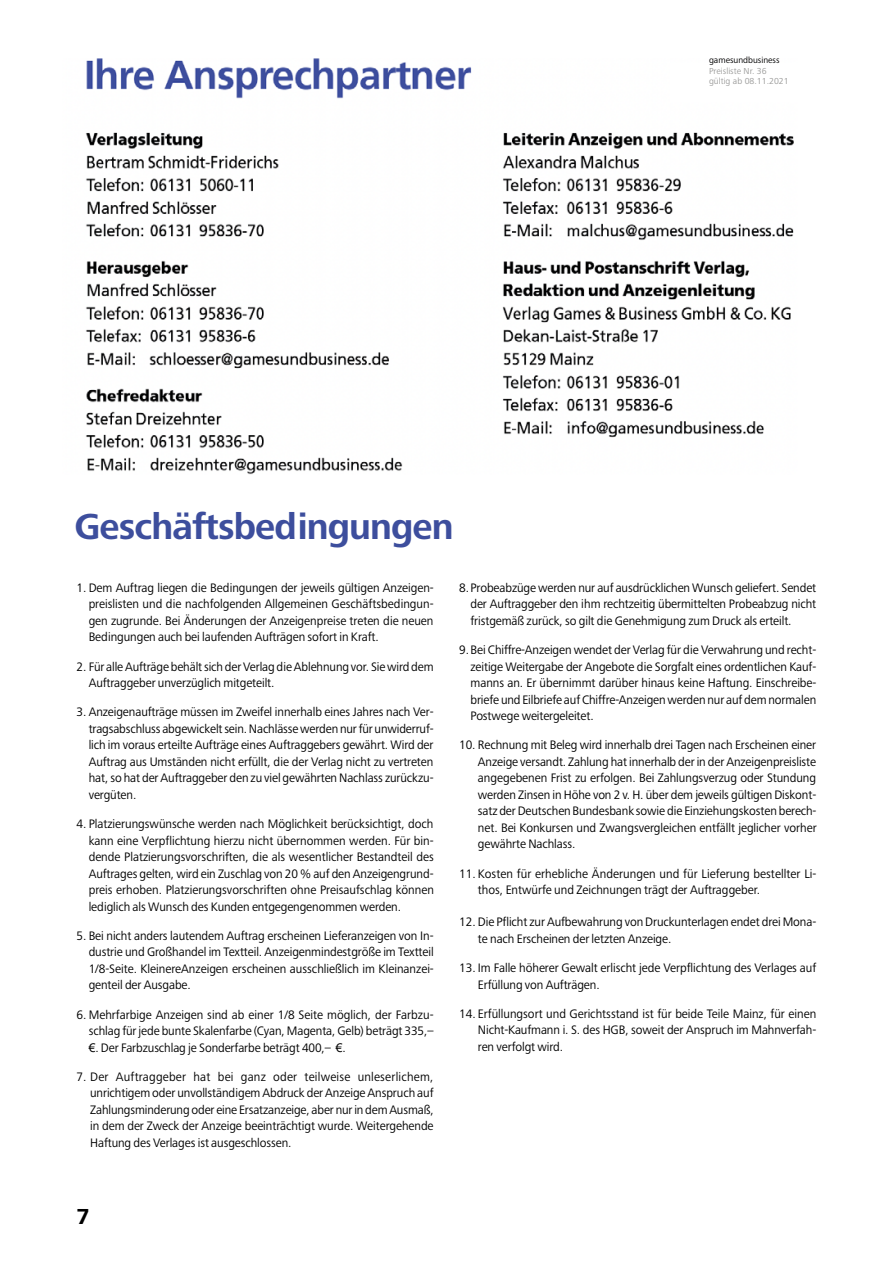
<style>
.page{position:relative;width:893px;height:1263px;background:#fff}
.page>*{position:absolute;margin:0;border:0;box-sizing:border-box;transform-origin:0 0}
.t1{font:700 37.5px "Frutiger Next Pro";letter-spacing:-.025em;color:#3d4e9d}
.t2{font:700 22.5px "Frutiger Next Pro";color:#000}
.t3{font:12.75px/16.5px "Frutiger Next Pro";letter-spacing:-.01em;color:#000;text-align:justify;scale:.96 1}
.t4{font:9px/10.5px "Frutiger Next Pro";color:#9d9d9c}
.t5{font:9px "Frutiger Next Pro";color:#000}
.s1{font-family:"Arial";font-size:12px}
</style>
<div class="page">
<img style="left:85px;top:58px;width:709px;height:416px">
<div style="left:670px;top:63px;width:153px;height:38px;background:#fff"></div>
<p class="t5" style="left:709px;top:55px;width:72px">gamesundbusiness</p>
<p class="t4" style="left:709px;top:65px;width:81px">Preisliste Nr. 36 gültig ab 08.11.2021</p>
<h1 class="t1" style="left:74px;top:505px;width:381px">Geschäftsbedingungen</h1>
<p class="t3" style="left:89px;top:579px;width:361px;text-indent:-12px">1. Dem Auftrag liegen die Bedingungen der jeweils gültigen Anzeigen&shy;preislisten und die nachfolgenden Allgemeinen Geschäftsbedingun&shy;gen zugrunde. Bei Änderungen der Anzeigenpreise treten die neuen Bedingungen auch bei laufenden Aufträgen sofort in Kraft.</p>
<p class="t3" style="left:89px;top:658px;width:361px;text-indent:-12px">2. Für alle Aufträge behält sich der Verlag die Ablehnung vor. Sie wird dem<br>Auftraggeber unverzüglich mitgeteilt.</p>
<p class="t3" style="left:89px;top:704px;width:361px;text-indent:-12px">3. Anzeigenaufträge müssen im Zweifel innerhalb eines Jahres nach Ver&shy;tragsabschluss abgewickelt sein. Nachlässe werden nur für unwiderruf&shy;lich im voraus erteilte Aufträge eines Auftraggebers gewährt. Wird der Auftrag aus Umständen nicht erfüllt, die der Verlag nicht zu vertreten hat, so hat der Auftraggeber den zu viel gewährten Nachlass zurückzu&shy;vergüten.</p>
<p class="t3" style="left:89px;top:815px;width:361px;text-indent:-12px">4. Platzierungswünsche werden nach Möglichkeit berücksichtigt, doch kann eine Verpflichtung hierzu nicht übernommen werden. Für bin&shy;dende Platzierungsvorschriften, die als wesentlicher Bestandteil des Auftrages gelten, wird ein Zuschlag von 20 % auf den Anzeigengrund&shy;preis erhoben. Platzierungsvorschriften ohne Preisaufschlag können lediglich als Wunsch des Kunden entgegengenommen werden.</p>
<p class="t3" style="left:89px;top:927px;width:361px;text-indent:-12px">5. Bei nicht anders lautendem Auftrag erscheinen Lieferanzeigen von In&shy;dustrie und Großhandel im Textteil. Anzeigenmindestgröße im Textteil 1/8-Seite. KleinereAnzeigen erscheinen ausschließlich im Kleinanzei&shy;genteil der Ausgabe.</p>
<p class="t3" style="left:89px;top:1006px;width:361px;text-indent:-12px">6. Mehrfarbige Anzeigen sind ab einer 1/8 Seite möglich, der Farbzu&shy;schlag für jede bunte Skalenfarbe (Cyan, Magenta, Gelb) beträgt 335,– <span class="s1">€</span>. Der Farbzuschlag je Sonderfarbe beträgt 400,– <span class="s1">€</span>.</p>
<p class="t3" style="left:90px;top:1068px;width:359px;text-indent:-14px">7. Der Auftraggeber hat bei ganz oder teilweise unleserlichem, unrichtigem oder unvollständigem Abdruck der Anzeige Anspruch auf Zahlungsminderung oder eine Ersatzanzeige, aber nur in dem Ausmaß, in dem der Zweck der Anzeige beeinträchtigt wurde. Weitergehende Haftung des Verlages ist ausgeschlossen.</p>
<p class="t3" style="left:470px;top:579px;width:362px;text-indent:-11px">8.Probeabzüge werden nur auf ausdrücklichen Wunsch geliefert. Sendet der Auftraggeber den ihm rechtzeitig übermittelten Probeabzug nicht fristgemäß zurück, so gilt die Genehmigung zum Druck als erteilt.</p>
<p class="t3" style="left:470px;top:641px;width:362px;text-indent:-11px">9.Bei Chiffre-Anzeigen wendet der Verlag für die Verwahrung und recht&shy;zeitige Weitergabe der Angebote die Sorgfalt eines ordentlichen Kauf&shy;manns an. Er übernimmt darüber hinaus keine Haftung. Einschreibe&shy;briefe und Eilbriefe auf Chiffre-Anzeigen werden nur auf dem normalen Postwege weitergeleitet.</p>
<p class="t3" style="left:478px;top:737px;width:354px;text-indent:-19px">10. Rechnung mit Beleg wird innerhalb drei Tagen nach Erscheinen einer Anzeige versandt. Zahlung hat innerhalb der in der Anzeigenpreisliste angegebenen Frist zu erfolgen. Bei Zahlungsverzug oder Stundung werden Zinsen in Höhe von 2 v. H. über dem jeweils gültigen Diskont&shy;satz der Deutschen Bundesbank sowie die Einziehungskosten berech&shy;net. Bei Konkursen und Zwangsvergleichen entfällt jeglicher vorher gewährte Nachlass.</p>
<p class="t3" style="left:478px;top:865px;width:354px;text-indent:-19px">11. Kosten für erhebliche Änderungen und für Lieferung bestellter Li&shy;thos, Entwürfe und Zeichnungen trägt der Auftraggeber.</p>
<p class="t3" style="left:478px;top:914px;width:354px;text-indent:-19px">12. Die Pflicht zur Aufbewahrung von Druckunterlagen endet drei Mona&shy;te nach Erscheinen der letzten Anzeige.</p>
<p class="t3" style="left:478px;top:960px;width:354px;text-indent:-19px">13. Im Falle höherer Gewalt erlischt jede Verpflichtung des Verlages auf<br>Erfüllung von Aufträgen.</p>
<p class="t3" style="left:478px;top:1005px;width:354px;text-indent:-19px">14. Erfüllungsort und Gerichtsstand ist für beide Teile Mainz, für einen Nicht-Kaufmann i. S. des HGB, soweit der Anspruch im Mahnverfah&shy;ren verfolgt wird.</p>
<h2 class="t2" style="left:77px;top:1203px;width:15px">7</h2>
</div>
